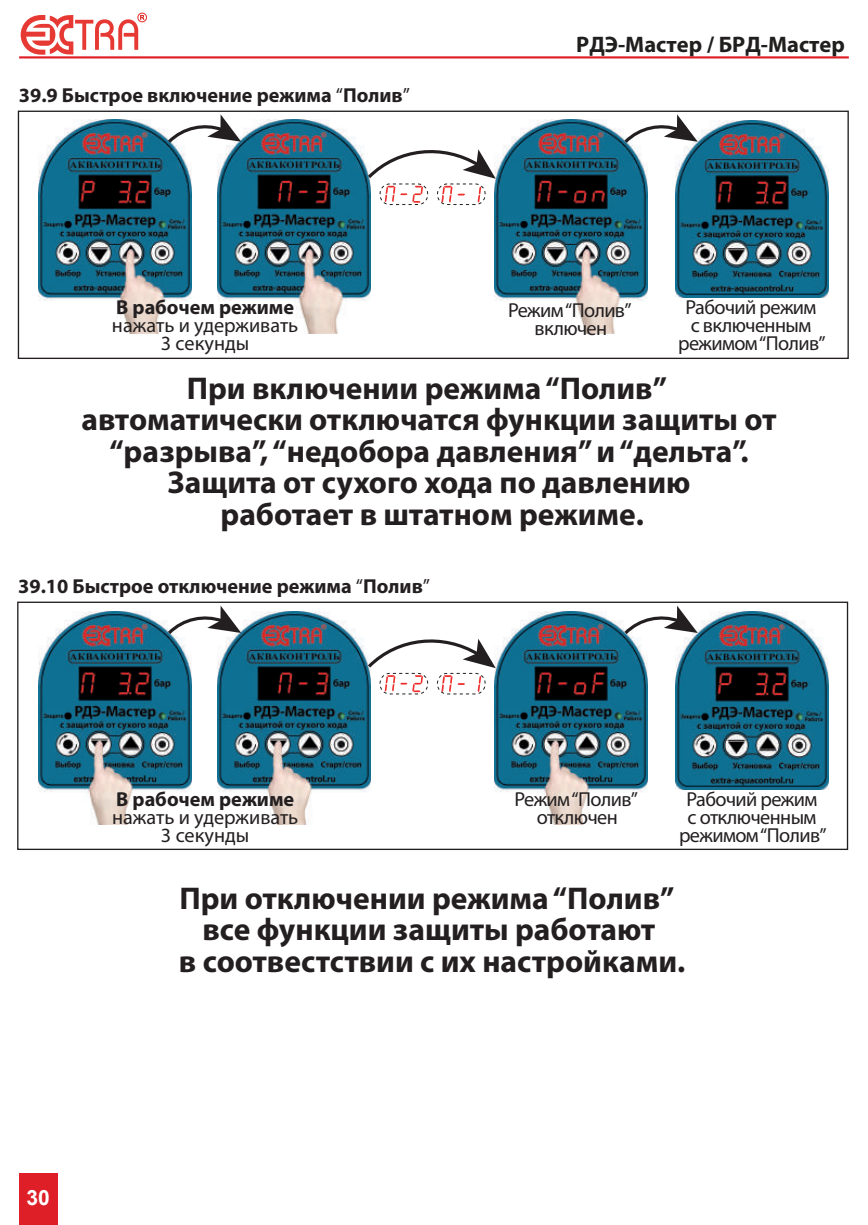
<style>
.page{position:relative;width:868px;height:1225px;background:#fff}
.page>*{position:absolute;margin:0;border:0;box-sizing:border-box;transform-origin:0 0}
.t1{font:700 31.5px/31.5px "Myriad Pro";color:#231f20;text-align:center}
.t2{font:700 22.5px "Myriad Pro";color:#211e1e}
.t3{font:700 20.93px "Arial";color:#fff}
.t4{font:20.25px/18px "Myriad Pro";letter-spacing:-.03em;color:#231f20;text-align:center}
.t5{font:700 20.25px "Myriad Pro";color:#231f20}
.t6{font:20.25px/18px "Myriad Pro";color:#231f20;text-align:center}
.s1{font-weight:400}
</style>
<div class="page">
<img style="left:675px;top:612px;width:153px;height:177px">
<img style="left:675px;top:121px;width:153px;height:177px">
<img style="left:218px;top:120px;width:153px;height:214px">
<img style="left:494px;top:120px;width:153px;height:214px">
<img style="left:38px;top:120px;width:153px;height:214px">
<img style="left:218px;top:611px;width:153px;height:214px">
<img style="left:494px;top:611px;width:153px;height:214px">
<img style="left:38px;top:611px;width:153px;height:214px">
<svg style="left:621px;top:605px;width:76px;height:32px"></svg>
<svg style="left:621px;top:114px;width:76px;height:32px"></svg>
<svg style="left:164px;top:605px;width:77px;height:32px"></svg>
<svg style="left:164px;top:114px;width:77px;height:32px"></svg>
<div style="left:17px;top:601px;width:831px;height:249px;border:1px solid #231f20"></div>
<svg style="left:364px;top:633px;width:131px;height:61px"></svg>
<svg style="left:364px;top:144px;width:131px;height:61px"></svg>
<div style="left:18px;top:111px;width:830px;height:248px;border:1px solid #231f20"></div>
<div style="left:19px;top:1174px;width:38px;height:51px;background:#de1f27"></div>
<svg style="left:21px;top:13px;width:126px;height:42px"></svg>
<hr style="left:19px;top:56px;width:829px;height:2px;background:#de1f27">
<p class="t5" style="left:19px;top:82px;width:392px">39.9 Быстрое включение режима <span class="s1">“</span>Полив<span class="s1">”</span></p>
<p class="t5" style="left:116px;top:294px;width:179px">В рабочем режиме</p>
<p class="t6" style="left:112px;top:315px;width:188px">нажать и удерживать<br>3 секунды</p>
<p class="t2" style="left:576px;top:30px;width:270px">РДЭ-Мастер / БРД-Мастер</p>
<p class="t4" style="left:508px;top:301px;width:125px">Режим “Полив” включен</p>
<p class="t4" style="left:678px;top:297px;width:149px">Рабочий режим<br>с включенным режимом “Полив”</p>
<p class="t1" style="left:81px;top:371px;width:696px">При включении режима “Полив” автоматически отключатся функции защиты от “разрыва”, “недобора давления” и “дельта”.<br>Защита от сухого хода по давлению<br>работает в штатном режиме.</p>
<p class="t5" style="left:18px;top:573px;width:413px">39.10 Быстрое отключение режима <span class="s1">“</span>Полив<span class="s1">”</span></p>
<p class="t5" style="left:116px;top:786px;width:179px">В рабочем режиме</p>
<p class="t6" style="left:112px;top:808px;width:188px">нажать и удерживать<br>3 секунды</p>
<p class="t4" style="left:514px;top:790px;width:125px">Режим “Полив” отключен</p>
<p class="t4" style="left:679px;top:790px;width:149px">Рабочий режим<br>с отключенным режимом “Полив”</p>
<p class="t3" style="left:27px;top:1182px;width:25px">30</p>
<p class="t1" style="left:179px;top:881px;width:508px">При отключении режима “Полив” все функции защиты работают<br>в соотвестствии с их настройками.</p>
</div>
